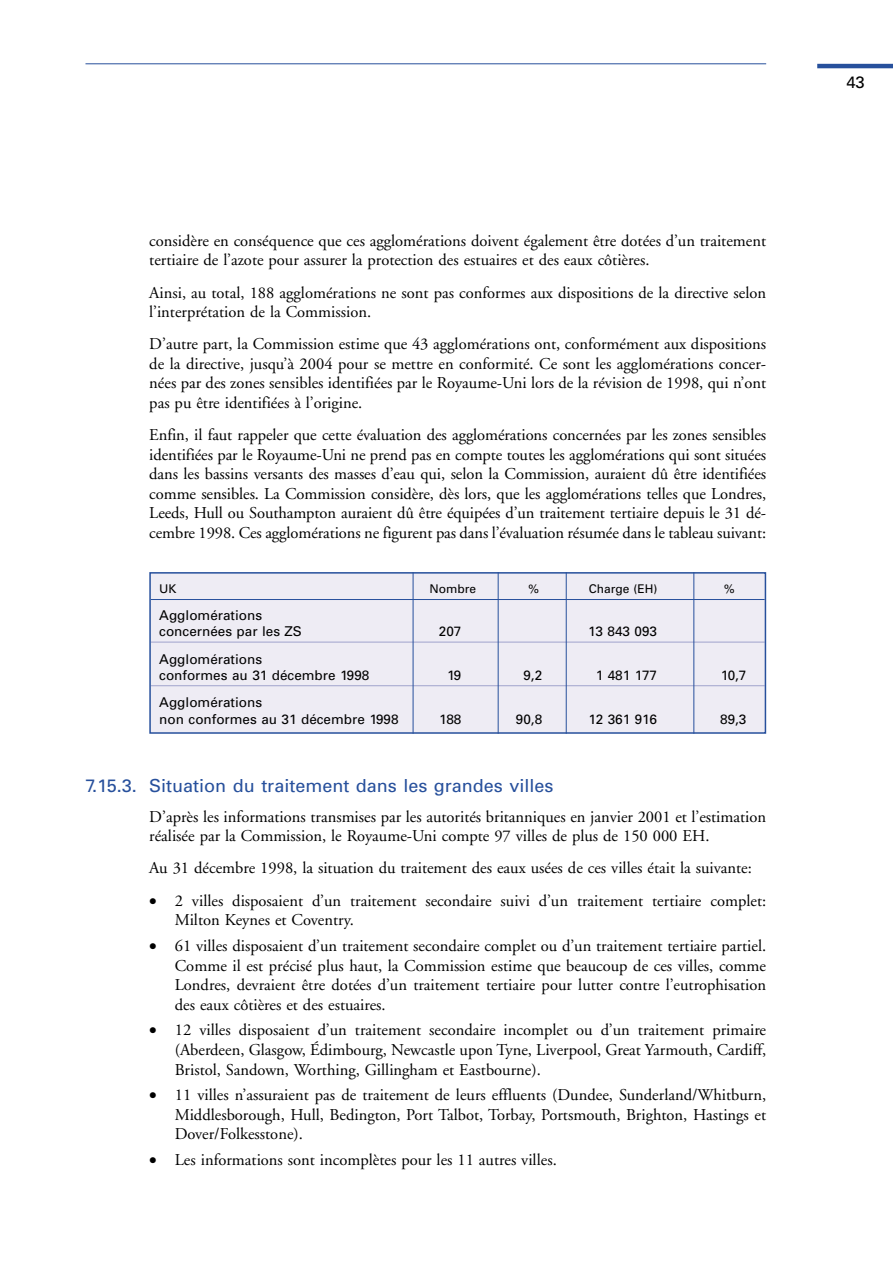
<style>
.page{position:relative;width:893px;height:1262px;background:#fff}
.page>*{position:absolute;margin:0;border:0;box-sizing:border-box;transform-origin:0 0}
.t1{font:18px "Univers";color:#27509c}
.t2{font:16.5px/19.5px "Adobe Garamond";color:#000;text-align:justify}
.t3{font:16.5px "Univers";color:#000}
.t4{font:13.5px/16.5px "Univers";color:#000}
.t5{font:12px "Univers";color:#000}
</style>
<div class="page">
<hr style="left:85px;top:63px;width:681px;height:1px;background:#27509c">
<hr style="left:817px;top:64px;width:75px;height:4px;background:#27509c">
<div style="left:150px;top:573px;width:615px;height:160px;background:#eeecf4"></div>
<hr style="left:151px;top:599px;width:613px;height:1px;background:#27509c">
<hr style="left:151px;top:641px;width:613px;height:1px;background:#a0a3cc">
<hr style="left:151px;top:685px;width:613px;height:1px;background:#a0a3cc">
<div style="left:149px;top:572px;width:617px;height:161px;border:2px solid #27509c"></div>
<hr style="left:693px;top:572px;width:1px;height:161px;background:#27509c">
<hr style="left:566px;top:572px;width:1px;height:161px;background:#27509c">
<hr style="left:498px;top:572px;width:1px;height:161px;background:#27509c">
<hr style="left:412px;top:572px;width:1px;height:161px;background:#27509c">
<p class="t2" style="left:149px;top:232px;width:618px">considère en conséquence que ces agglomérations doivent également être dotées d’un traitement tertiaire de l’azote pour assurer la protection des estuaires et des eaux côtières.</p>
<p class="t2" style="left:149px;top:284px;width:618px">Ainsi, au total, 188 agglomérations ne sont pas conformes aux dispositions de la directive selon l’interprétation de la Commission.</p>
<p class="t2" style="left:149px;top:336px;width:618px">D’autre part, la Commission estime que 43 agglomérations ont, conformément aux dispositions de la directive, jusqu’à 2004 pour se mettre en conformité. Ce sont les agglomérations concer&shy;nées par des zones sensibles identifiées par le Royaume-Uni lors de la révision de 1998, qui n’ont pas pu être identifiées à l’origine.</p>
<p class="t2" style="left:149px;top:427px;width:618px">Enfin, il faut rappeler que cette évaluation des agglomérations concernées par les zones sensibles identifiées par le Royaume-Uni ne prend pas en compte toutes les agglomérations qui sont situées dans les bassins versants des masses d’eau qui, selon la Commission, auraient dû être identifiées comme sensibles. La Commission considère, dès lors, que les agglomérations telles que Londres, Leeds, Hull ou Southampton auraient dû être équipées d’un traitement tertiaire depuis le 31 dé&shy;cembre 1998. Ces agglomérations ne figurent pas dans l’évaluation résumée dans le tableau suivant:</p>
<p class="t5" style="left:159px;top:584px;width:19px">UK</p>
<p class="t5" style="left:429px;top:584px;width:48px">Nombre</p>
<p class="t5" style="left:528px;top:584px;width:12px">%</p>
<p class="t5" style="left:588px;top:584px;width:70px">Charge (EH)</p>
<p class="t5" style="left:724px;top:584px;width:12px">%</p>
<p class="t4" style="left:159px;top:608px;width:144px">Agglomérations concernées par les ZS</p>
<p class="t4" style="left:439px;top:624px;width:24px">207</p>
<p class="t4" style="left:588px;top:624px;width:70px">13 843 093</p>
<p class="t4" style="left:159px;top:651px;width:211px">Agglomérations<br>conformes au 31 décembre 1998</p>
<p class="t4" style="left:159px;top:695px;width:241px">Agglomérations<br>non conformes au 31 décembre 1998</p>
<p class="t4" style="left:447px;top:668px;width:16px">19</p>
<p class="t4" style="left:523px;top:668px;width:20px">9,2</p>
<p class="t4" style="left:595px;top:668px;width:63px">1 481 177</p>
<p class="t4" style="left:720px;top:668px;width:27px">10,7</p>
<p class="t4" style="left:439px;top:712px;width:24px">188</p>
<p class="t4" style="left:516px;top:712px;width:28px">90,8</p>
<p class="t4" style="left:588px;top:712px;width:70px">12 361 916</p>
<p class="t4" style="left:720px;top:712px;width:28px">89,3</p>
<p class="t1" style="left:85px;top:778px;width:469px">7.15.3. Situation du traitement dans les grandes villes</p>
<p class="t2" style="left:149px;top:808px;width:618px">D’après les informations transmises par les autorités britanniques en janvier 2001 et l’estimation réalisée par la Commission, le Royaume-Uni compte 97 villes de plus de 150 000 EH.</p>
<p class="t2" style="left:149px;top:860px;width:604px">Au 31 décembre 1998, la situation du traitement des eaux usées de ces villes était la suivante:</p>
<p class="t2" style="left:175px;top:892px;width:593px;text-indent:-26px">• 2 villes disposaient d’un traitement secondaire suivi d’un traitement tertiaire complet:<br>Milton Keynes et Coventry.</p>
<p class="t2" style="left:175px;top:937px;width:593px;text-indent:-26px">• 61 villes disposaient d’un traitement secondaire complet ou d’un traitement tertiaire partiel.<br>Comme il est précisé plus haut, la Commission estime que beaucoup de ces villes, comme Londres, devraient être dotées d’un traitement tertiaire pour lutter contre l’eutrophisation des eaux côtières et des estuaires.</p>
<p class="t2" style="left:175px;top:1022px;width:593px;text-indent:-26px">• 12 villes disposaient d’un traitement secondaire incomplet ou d’un traitement primaire (Aberdeen, Glasgow, Édimbourg, Newcastle upon Tyne, Liverpool, Great Yarmouth, Cardiff, Bristol, Sandown, Worthing, Gillingham et Eastbourne).</p>
<p class="t2" style="left:175px;top:1086px;width:593px;text-indent:-26px">• 11 villes n’assuraient pas de traitement de leurs effluents (Dundee, Sunderland/Whitburn, Middlesborough, Hull, Bedington, Port Talbot, Torbay, Portsmouth, Brighton, Hastings et Dover/Folkesstone).</p>
<p class="t2" style="left:149px;top:1151px;width:409px">• Les informations sont incomplètes pour les 11 autres villes.</p>
<p class="t3" style="left:846px;top:76px;width:20px">43</p>
</div>
